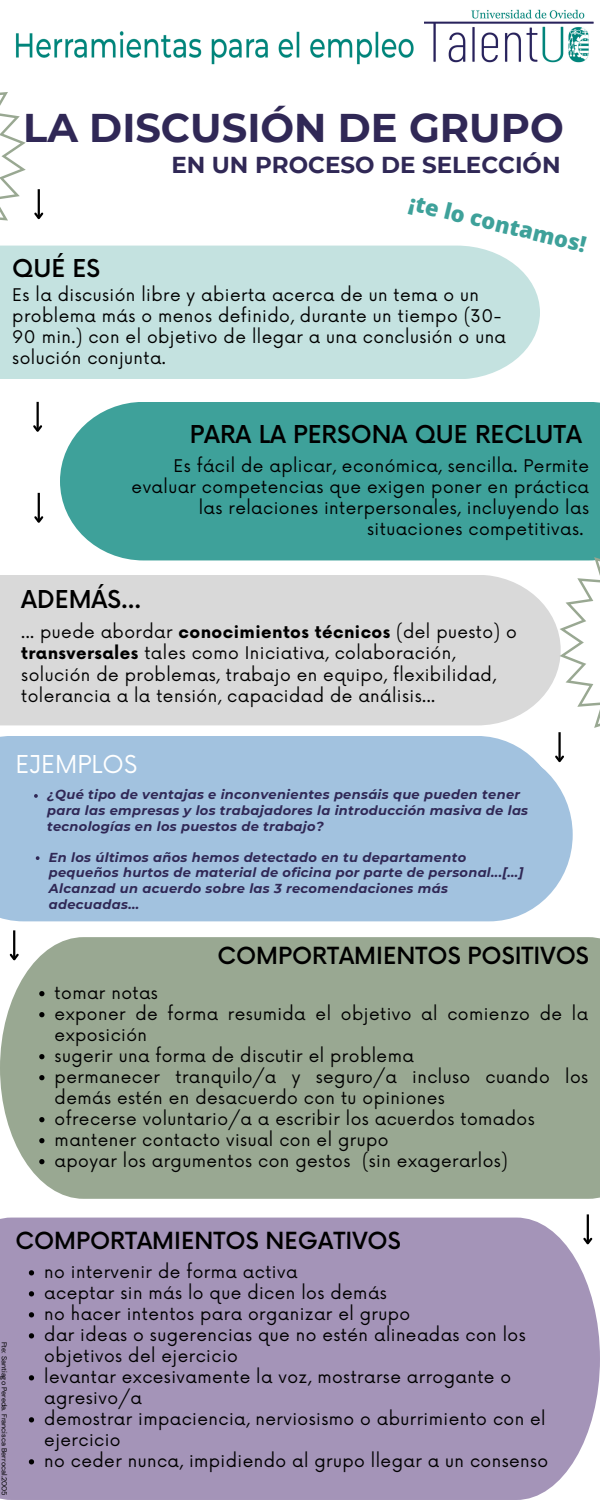
<style>
.page{position:relative;width:600px;height:1500px;background:#fff}
.page>*{position:absolute;margin:0;border:0;box-sizing:border-box;transform-origin:0 0}
.t1{font:700 40px "Montserrat";color:#302856}
.t2{font:500 24px "Now";color:#000}
.t3{font:24px "Now";color:#fff}
.t4{font:500 23px "Now";color:#000}
.t5{font:700 23px "Montserrat";color:#302856}
.t6{font:800 22px "Open Sans";color:#3ea19a}
.t7{font:17px/21px "Now";letter-spacing:.025em;color:#000}
.t8{font:italic 700 13px/15.8px "Montserrat";letter-spacing:.025em;color:#302856}
.t9{font:italic 13px/15.8px "Montserrat";letter-spacing:.025em;color:#000}
.t10{font:7.3px "DM Sans";color:#000}
.s1{font-weight:700}
</style>
<div class="page">
<div style="left:0;top:1218px;width:600px;height:282px;background:#a494b8"></div>
<hr style="left:38px;top:189px;width:2px;height:29px;background:#000">
<svg style="left:34px;top:211px;width:10px;height:9px"></svg>
<img style="left:15px;top:31px;width:399px;height:33px">
<img style="left:424px;top:9px;width:170px;height:54px">
<div style="left:0;top:575px;width:553px;height:150px;background:#d9d9d9"></div>
<div style="left:0;top:246px;width:540px;height:133px;background:#c4e2e0"></div>
<div style="left:0;top:736px;width:520px;height:12px;background:#a2c2df"></div>
<div style="left:60px;top:402px;width:540px;height:158px;background:#3ea19a"></div>
<div style="left:0;top:937px;width:600px;height:262px;background:#99a892"></div>
<hr style="left:38px;top:493px;width:2px;height:29px;background:#000">
<svg style="left:34px;top:514px;width:10px;height:9px"></svg>
<hr style="left:13px;top:930px;width:2px;height:29px;background:#000">
<svg style="left:8px;top:952px;width:13px;height:11px"></svg>
<hr style="left:587px;top:1214px;width:2px;height:29px;background:#000">
<svg style="left:581px;top:1236px;width:13px;height:11px"></svg>
<hr style="left:37px;top:402px;width:2px;height:29px;background:#000">
<svg style="left:33px;top:423px;width:10px;height:9px"></svg>
<div style="left:0;top:748px;width:573px;height:173px;background:#a2c2df"></div>
<svg style="left:553px;top:523px;width:47px;height:242px"></svg>
<svg style="left:0;top:36px;width:26px;height:240px"></svg>
<svg style="left:39px;top:991px;width:5px;height:5px"></svg>
<svg style="left:39px;top:1012px;width:5px;height:5px"></svg>
<svg style="left:39px;top:1054px;width:5px;height:5px"></svg>
<svg style="left:39px;top:1075px;width:5px;height:5px"></svg>
<svg style="left:39px;top:1117px;width:5px;height:5px"></svg>
<svg style="left:39px;top:1138px;width:5px;height:5px"></svg>
<svg style="left:39px;top:1159px;width:5px;height:5px"></svg>
<svg style="left:29px;top:1270px;width:5px;height:5px"></svg>
<svg style="left:29px;top:1291px;width:5px;height:5px"></svg>
<svg style="left:29px;top:1312px;width:5px;height:5px"></svg>
<svg style="left:29px;top:1333px;width:5px;height:5px"></svg>
<svg style="left:29px;top:1375px;width:5px;height:5px"></svg>
<svg style="left:29px;top:1417px;width:5px;height:5px"></svg>
<svg style="left:29px;top:1459px;width:5px;height:5px"></svg>
<svg style="left:34px;top:794px;width:4px;height:4px"></svg>
<svg style="left:36px;top:856px;width:4px;height:4px"></svg>
<p class="t1" style="left:23px;top:103px;width:542px">LA DISCUSIÓN DE GRUPO</p>
<p class="t5" style="left:171px;top:151px;width:391px">EN UN PROCESO DE SELECCIÓN</p>
<p class="t6" style="left:414px;top:186px;width:183px;rotate:14deg">¡te lo contamos!</p>
<p class="t2" style="left:12px;top:255px;width:89px">QUÉ ES</p>
<p class="t7" style="left:12px;top:286px;width:495px">Es la discusión libre y abierta acerca de un tema o un problema más o menos definido, durante un tiempo (30- 90 min.) con el objetivo de llegar a una conclusión o una solución conjunta.</p>
<p class="t2" style="left:190px;top:421px;width:394px">PARA LA PERSONA QUE RECLUTA</p>
<p class="t7" style="left:174px;top:457px;width:417px">Es fácil de aplicar, económica, sencilla. Permite</p>
<p class="t7" style="left:132px;top:478px;width:459px">evaluar competencias que exigen poner en práctica</p>
<p class="t7" style="left:199px;top:499px;width:392px">las relaciones interpersonales, incluyendo las</p>
<p class="t7" style="left:367px;top:520px;width:218px">situaciones competitivas.</p>
<p class="t2" style="left:21px;top:587px;width:122px">ADEMÁS...</p>
<p class="t7" style="left:21px;top:622px;width:497px;line-height:21.5px">... puede abordar <span class="s1">conocimientos técnicos</span> (del puesto) o <span class="s1">transversales</span> tales como Iniciativa, colaboración, solución de problemas, trabajo en equipo, flexibilidad, tolerancia a la tensión, capacidad de análisis...</p>
<p class="t3" style="left:15px;top:750px;width:123px">EJEMPLOS</p>
<p class="t8" style="left:47px;top:787px;width:483px">¿Qué tipo de ventajas e inconvenientes pensáis que pueden tener para las empresas y los trabajadores la introducción masiva de las tecnologías en los puestos de trabajo?</p>
<p class="t8" style="left:49px;top:849px;width:476px">En los últimos años hemos detectado en tu departamento pequeños hurtos de material de oficina por parte de personal...[...] Alcanzad un acuerdo sobre las 3 recomendaciones más adecuadas...</p>
<p class="t9" style="left:35px;top:787px;width:234px">¿Qué tipo de ventajas e inconveni</p>
<p class="t9" style="left:35px;top:787px;width:492px;text-indent:250px">t s pensáis que pueden tener para las empresas y los trabajadores la int oducción masiva de l<br>tecnol gías en los puestos de trabajo?</p>
<p class="t9" style="left:37px;top:844px;width:476px">En los últimos años hemos detectado en tu departamento pequeños hurtos de material de oficina por parte de personal...[...] Alcanzad un acuerdo sobre las 3 recomendaciones más adecuadas...</p>
<p class="t4" style="left:217px;top:943px;width:373px">COMPORTAMIENTOS POSITIVOS</p>
<p class="t7" style="left:55px;top:984px;width:105px">tomar notas</p>
<p class="t7" style="left:55px;top:1005px;width:535px">exponer de forma resumida el objetivo al comienzo de la exposición</p>
<p class="t7" style="left:55px;top:1047px;width:361px">sugerir una forma de discutir el problema</p>
<p class="t7" style="left:55px;top:1068px;width:535px">permanecer tranquilo/a y seguro/a incluso cuando los demás estén en desacuerdo con tu opiniones</p>
<p class="t7" style="left:55px;top:1110px;width:482px">ofrecerse voluntario/a a escribir los acuerdos tomados</p>
<p class="t7" style="left:55px;top:1131px;width:335px">mantener contacto visual con el grupo</p>
<p class="t7" style="left:55px;top:1152px;width:455px">apoyar los argumentos con gestos (sin exagerarlos)</p>
<p class="t10" style="left:9px;top:1342px;width:156px;rotate:90deg">Fte: Santiago Pereda. Francisca Berrocal.2005</p>
<p class="t4" style="left:15px;top:1228px;width:387px">COMPORTAMIENTOS NEGATIVOS</p>
<p class="t7" style="left:44px;top:1263px;width:255px">no intervenir de forma activa</p>
<p class="t7" style="left:44px;top:1284px;width:344px">aceptar sin más lo que dicen los demás</p>
<p class="t7" style="left:44px;top:1305px;width:368px">no hacer intentos para organizar el grupo</p>
<p class="t7" style="left:44px;top:1326px;width:483px">dar ideas o sugerencias que no estén alineadas con los objetivos del ejercicio</p>
<p class="t7" style="left:44px;top:1368px;width:469px">levantar excesivamente la voz, mostrarse arrogante o agresivo/a</p>
<p class="t7" style="left:44px;top:1410px;width:503px">demostrar impaciencia, nerviosismo o aburrimiento con el ejercicio</p>
<p class="t7" style="left:44px;top:1452px;width:506px">no ceder nunca, impidiendo al grupo llegar a un consenso</p>
</div>
